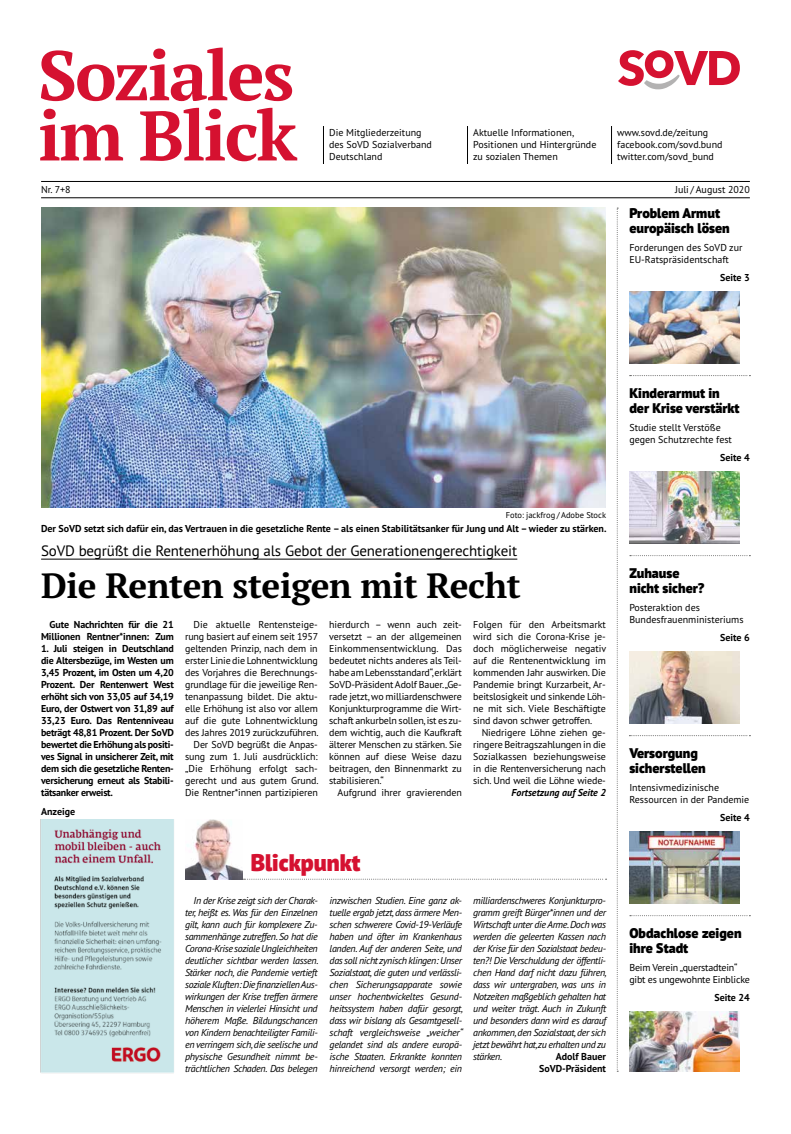
<style>
.page{position:relative;width:791px;height:1134px;background:#fff}
.page>*{position:absolute;margin:0;border:0;box-sizing:border-box;transform-origin:0 0}
.t1{font:700 35px "PT Serif Pro";letter-spacing:-.01em;color:#000}
.t2{font:900 24px "PT Sans Pro";color:#d51130}
.t3{font:15px "PT Sans Pro";letter-spacing:-.01em;color:#000}
.t4{font:900 14px/14.8px "PT Sans Pro";color:#000}
.t5{font:10px/12px "PT Sans Pro";letter-spacing:-.01em;color:#000}
.t6{font:italic 10px/12px "PT Sans Pro";letter-spacing:-.03em;color:#000;text-align:justify}
.t7{font:700 10px/12px "PT Sans Pro";color:#000;text-align:right}
.t8{font:italic 700 10px "PT Sans Pro";color:#000}
.t9{font:8.5px "PT Sans Pro";color:#000}
</style>
<div class="page">
<svg style="left:617px;top:208px;width:1px;height:864px"></svg>
<hr style="left:41px;top:559px;width:476px;height:1px;background:#000">
<img style="left:41px;top:208px;width:565px;height:300px">
<img style="left:221px;top:822px;width:21px;height:58px">
<svg style="left:244px;top:879px;width:362px;height:1px"></svg>
<img style="left:40px;top:819px;width:181px;height:254px">
<svg style="left:629px;top:735px;width:121px;height:1px"></svg>
<img style="left:629px;top:292px;width:110px;height:72px">
<svg style="left:630px;top:915px;width:120px;height:1px"></svg>
<svg style="left:630px;top:375px;width:120px;height:1px"></svg>
<svg style="left:630px;top:555px;width:120px;height:1px"></svg>
<img style="left:629px;top:472px;width:110px;height:72px">
<img style="left:629px;top:652px;width:110px;height:72px">
<img style="left:629px;top:832px;width:110px;height:72px">
<img style="left:629px;top:1012px;width:110px;height:60px">
<hr style="left:41px;top:181px;width:709px;height:1px;background:#000">
<hr style="left:41px;top:198px;width:709px;height:1px;background:#000">
<svg style="left:618px;top:50px;width:122px;height:39px"></svg>
<hr style="left:323px;top:126px;width:1px;height:38px;background:#000">
<hr style="left:467px;top:126px;width:1px;height:38px;background:#000">
<hr style="left:611px;top:126px;width:1px;height:38px;background:#000">
<svg style="left:41px;top:48px;width:251px;height:53px"></svg>
<svg style="left:40px;top:109px;width:83px;height:51px"></svg>
<svg style="left:140px;top:108px;width:157px;height:53px"></svg>
<p class="t5" style="left:329px;top:127px;width:104px">Die Mitgliederzeitung des SoVD Sozialverband<br>Deutschland</p>
<p class="t5" style="left:473px;top:127px;width:125px">Aktuelle Informationen,<br>Positionen und Hintergründe zu sozialen Themen</p>
<p class="t5" style="left:617px;top:127px;width:107px">www.sovd.de/zeitung facebook.com/sovd.bund twitter.com/sovd_bund</p>
<p class="t5" style="left:41px;top:183px;width:31px">Nr. 7+8</p>
<p class="t5" style="left:675px;top:183px;width:76px">Juli / August 2020</p>
<h3 class="t4" style="left:629px;top:206px;width:102px">Problem Armut europäisch lösen</h3>
<p class="t5" style="left:629px;top:241px;width:115px">Forderungen des SoVD zur<br>EU-Ratspräsidentschaft</p>
<p class="t7" style="left:720px;top:271px;width:31px">Seite 3</p>
<p class="t9" style="left:506px;top:509px;width:102px">Foto: jackfrog / Adobe Stock</p>
<p class="t7" style="left:41px;top:522px;width:567px">Der SoVD setzt sich dafür ein, das Vertrauen in die gesetzliche Rente – als einen Stabilitätsanker für Jung und Alt – wieder zu stärken.</p>
<h3 class="t3" style="left:41px;top:541px;width:478px">SoVD begrüßt die Rentenerhöhung als Gebot der Generationengerechtigkeit</h3>
<h1 class="t1" style="left:41px;top:562px;width:481px">Die Renten steigen mit Recht</h1>
<p class="t7" style="left:41px;top:618px;width:134px">Gute Nachrichten für die 21<br>Millionen Rentner*innen: Zum</p>
<p class="t7" style="left:41px;top:642px;width:134px;text-align:justify">1. Juli steigen in Deutschland die Altersbezüge, im Westen um 3,45 Prozent, im Osten um 4,20<br>Prozent. Der Rentenwert West erhöht sich von 33,05 auf 34,19<br>Euro, der Ostwert von 31,89 auf 33,23 Euro. Das Rentenniveau beträgt 48,81 Prozent. Der SoVD bewertet die Erhöhung als positi&shy;ves Signal in unsicherer Zeit, mit dem sich die gesetzliche Renten&shy;versicherung erneut als Stabili&shy;tätsanker erweist.</p>
<p class="t5" style="left:473px;top:618px;width:135px;text-align:justify">Folgen für den Arbeitsmarkt wird sich die Corona-Krise je&shy;doch möglicherweise negativ auf die Rentenentwicklung im kommenden Jahr auswirken. Die Pandemie bringt Kurzarbeit, Ar&shy;beitslosigkeit und sinkende Löh&shy;ne mit sich. Viele Beschäftigte sind davon schwer getroffen.</p>
<p class="t5" style="left:473px;top:726px;width:134px;text-align:justify;text-indent:8px">Niedrigere Löhne ziehen ge&shy;ringere Beitragszahlungen in die Sozialkassen beziehungsweise in die Rentenversicherung nach sich. Und weil die Löhne wiede-</p>
<p class="t5" style="left:185px;top:618px;width:135px;text-align:right">Die aktuelle Rentensteige&shy;rung basiert auf einem seit 1957 geltenden Prinzip, nach dem in erster Linie die Lohnentwicklung des Vorjahres die Berechnungs&shy;grundlage für die jeweilige Ren&shy;tenanpassung bildet. Die aktu&shy;elle Erhöhung ist also vor allem auf die gute Lohnentwicklung des Jahres 2019 zurückzuführen.<br>Der SoVD begrüßt die Anpas&shy;sung zum 1. Juli ausdrücklich: „Die Erhöhung erfolgt sach&shy;gerecht und aus gutem Grund.<br>Die Rentner*innen partizipieren</p>
<p class="t5" style="left:329px;top:618px;width:134px;text-align:justify">hierdurch – wenn auch zeit&shy;versetzt – an der allgemeinen Einkommensentwicklung. Das bedeutet nichts anderes als Teil&shy;habe am Lebensstandard“, erklärt SoVD-Präsident Adolf Bauer.„Ge&shy;rade jetzt, wo milliardenschwere Konjunkturprogramme die Wirt&shy;schaft ankurbeln sollen, ist es zu&shy;dem wichtig, auch die Kaufkraft älterer Menschen zu stärken. Sie können auf diese Weise dazu beitragen, den Binnenmarkt zu stabilisieren.“</p>
<p class="t5" style="left:338px;top:786px;width:126px">Aufgrund ihrer gravierenden</p>
<p class="t8" style="left:511px;top:786px;width:96px">Fortsetzung auf Seite 2</p>
<p class="t7" style="left:41px;top:806px;width:36px">Anzeige</p>
<h2 class="t2" style="left:251px;top:847px;width:111px">Blickpunkt</h2>
<p class="t6" style="left:185px;top:894px;width:135px;text-indent:8px">In der Krise zeigt sich der Charak&shy;ter, heißt es. Was für den Einzelnen gilt, kann auch für komplexere Zu&shy;sammenhänge zutreffen. So hat die Corona-Krise soziale Ungleichheiten deutlicher sichtbar werden lassen.<br>Stärker noch, die Pandemie vertieft soziale Kluften: Die finanziellen Aus&shy;wirkungen der Krise treffen ärmere Menschen in vielerlei Hinsicht und höherem Maße. Bildungschancen von Kindern benachteiligter Famili&shy;en verringern sich, die seelische und physische Gesundheit nimmt be&shy;trächtlichen Schaden. Das belegen</p>
<p class="t6" style="left:330px;top:894px;width:135px">inzwischen Studien. Eine ganz ak&shy;tuelle ergab jetzt, dass ärmere Men&shy;schen schwerere Covid-19-Verläufe haben und öfter im Krankenhaus landen. Auf der anderen Seite, und das soll nicht zynisch klingen: Unser Sozialstaat, die guten und verlässli&shy;chen Sicherungsapparate sowie unser hochentwickeltes Gesund&shy;heitssystem haben dafür gesorgt, dass wir bislang als Gesamtgesell&shy;schaft vergleichsweise „weicher“ gelandet sind als andere europä&shy;ische Staaten. Erkrankte konnten hinreichend versorgt werden; ein</p>
<p class="t6" style="left:473px;top:894px;width:135px">milliardenschweres Konjunkturpro&shy;gramm greift Bürger*innen und der Wirtschaft unter die Arme. Doch was werden die geleerten Kassen nach der Krise für den Sozialstaat bedeu&shy;ten?! Die Verschuldung der öffentli&shy;chen Hand darf nicht dazu führen, dass wir untergraben, was uns in Notzeiten maßgeblich gehalten hat und weiter trägt. Auch in Zukunft und besonders dann wird es darauf ankommen, den Sozialstaat, der sich jetzt bewährt hat,zu erhalten und zu stärken.</p>
<p class="t7" style="left:539px;top:1050px;width:68px">Adolf Bauer<br>SoVD-Präsident</p>
<h3 class="t4" style="left:629px;top:386px;width:112px">Kinderarmut in der Krise verstärkt</h3>
<p class="t5" style="left:629px;top:421px;width:104px">Studie stellt Verstöße gegen Schutzrechte fest</p>
<p class="t7" style="left:720px;top:451px;width:31px">Seite 4</p>
<h3 class="t4" style="left:629px;top:566px;width:77px">Zuhause nicht sicher?</h3>
<p class="t5" style="left:629px;top:601px;width:116px">Posteraktion des<br>Bundesfrauenministeriums</p>
<p class="t7" style="left:720px;top:631px;width:31px">Seite 6</p>
<h3 class="t4" style="left:629px;top:746px;width:78px">Versorgung sicherstellen</h3>
<p class="t5" style="left:629px;top:781px;width:121px">Intensivmedizinische<br>Ressourcen in der Pandemie</p>
<p class="t7" style="left:720px;top:811px;width:31px">Seite 4</p>
<h3 class="t4" style="left:629px;top:926px;width:114px">Obdachlose zeigen ihre Stadt</h3>
<p class="t5" style="left:629px;top:961px;width:122px">Beim Verein „querstadtein“ gibt es ungewohnte Einblicke</p>
<p class="t7" style="left:714px;top:991px;width:37px">Seite 24</p>
</div>
